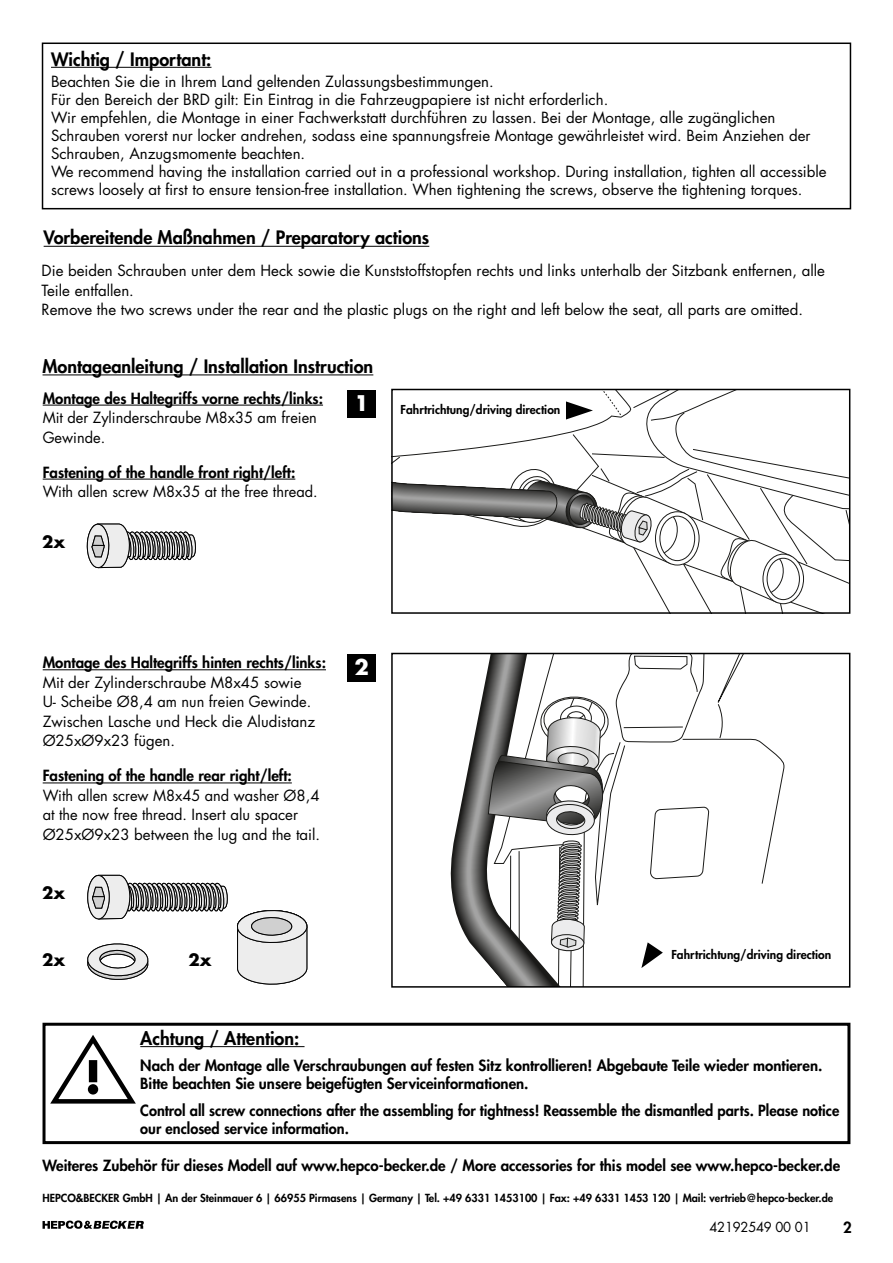
<style>
.page{position:relative;width:893px;height:1263px;background:#fff}
.page>*{position:absolute;margin:0;border:0;box-sizing:border-box;transform-origin:0 0}
.t1{font:700 21px "Futura Std";color:#fff}
.Headlines{font:800 18px "Futura Std";color:#000}
.Fließtext_heavy{font:800 18px "Futura Std";color:#000}
.t2{font:700 16.5px "Futura Std";color:#000}
.Fließtext{font:15px/19.5px "Futura Std";color:#000}
.Fließtext_heavy-2{font:800 15px/18px "Futura Std";color:#000}
.Adresse___Kontakt{font:800 15px "Futura Std";color:#000}
.t3{font:13.5px "Futura Std";letter-spacing:-.015em;color:#000;scale:.96 1}
.t4{font:800 12px "Futura Std";color:#000}
.Adresse___Kontakt-2{font:800 10.8px "Futura Std";color:#000}
</style>
<div class="page">
<svg style="left:43px;top:1220px;width:101px;height:9px"></svg>
<div style="left:42px;top:43px;width:809px;height:166px;border:2px solid #000"></div>
<hr style="left:140px;top:1046px;width:165px;height:1px;background:#000">
<div style="left:43px;top:1023px;width:807px;height:121px;border:3px solid #000"></div>
<svg style="left:46px;top:1033px;width:90px;height:73px"></svg>
<hr style="left:51px;top:67px;width:160px;height:1px;background:#000">
<hr style="left:44px;top:246px;width:385px;height:1px;background:#000">
<hr style="left:43px;top:374px;width:330px;height:1px;background:#000">
<div style="left:348px;top:390px;width:28px;height:28px;background:#000"></div>
<hr style="left:43px;top:405px;width:280px;height:1px;background:#000">
<hr style="left:43px;top:479px;width:252px;height:1px;background:#000">
<svg style="left:392px;top:389px;width:458px;height:224px"></svg>
<svg style="left:87px;top:523px;width:109px;height:46px"></svg>
<div style="left:348px;top:654px;width:28px;height:27px;background:#000"></div>
<hr style="left:43px;top:669px;width:283px;height:1px;background:#000">
<hr style="left:43px;top:782px;width:249px;height:1px;background:#000">
<svg style="left:87px;top:874px;width:221px;height:111px"></svg>
<svg style="left:448px;top:653px;width:362px;height:334px"></svg>
<p class="Headlines" style="left:51px;top:47px;width:162px">Wichtig / Important:</p>
<p class="Fließtext" style="left:51px;top:72px;width:444px">Beachten Sie die in Ihrem Land geltenden Zulassungsbestimmungen.</p>
<p class="Fließtext" style="left:51px;top:90px;width:559px">Für den Bereich der BRD gilt: Ein Eintrag in die Fahrzeugpapiere ist nicht erforderlich.</p>
<p class="Fließtext" style="left:51px;top:109px;width:761px;line-height:18px">Wir empfehlen, die Montage in einer Fachwerkstatt durchführen zu lassen. Bei der Montage, alle zugänglichen<br>Schrauben vorerst nur locker andrehen, sodass eine spannungsfreie Montage gewährleistet wird. Beim Anziehen der<br>Schrauben, Anzugsmomente beachten.</p>
<p class="Fließtext" style="left:51px;top:163px;width:777px;line-height:18px">We recommend having the installation carried out in a professional workshop. During installation, tighten all accessible screws loosely at first to ensure tension-free installation. When tightening the screws, observe the tightening torques.</p>
<p class="Headlines" style="left:44px;top:226px;width:387px">Vorbereitende Maßnahmen / Preparatory actions</p>
<p class="Fließtext" style="left:42px;top:261px;width:785px">Die beiden Schrauben unter dem Heck sowie die Kunststoffstopfen rechts und links unterhalb der Sitzbank entfernen, alle<br>Teile entfallen.</p>
<p class="Fließtext" style="left:42px;top:300px;width:763px">Remove the two screws under the rear and the plastic plugs on the right and left below the seat, all parts are omitted.</p>
<p class="Headlines" style="left:43px;top:355px;width:332px">Montageanleitung / Installation Instruction</p>
<p class="t1" style="left:355px;top:389px;width:16px">1</p>
<p class="Fließtext_heavy-2" style="left:43px;top:389px;width:282px">Montage des Haltegriffs vorne rechts/links:</p>
<p class="Fließtext" style="left:43px;top:408px;width:276px">Mit der Zylinderschraube M8x35 am freien<br>Gewinde.</p>
<p class="Fließtext_heavy-2" style="left:43px;top:463px;width:254px">Fastening of the handle front right/left:</p>
<p class="Fließtext" style="left:43px;top:482px;width:277px">With allen screw M8x35 at the free thread.</p>
<p class="t2" style="left:42px;top:531px;width:25px">2x</p>
<p class="t4" style="left:401px;top:402px;width:161px">Fahrtrichtung/driving direction</p>
<p class="Fließtext_heavy-2" style="left:43px;top:654px;width:285px">Montage des Haltegriffs hinten rechts/links:</p>
<p class="Fließtext" style="left:43px;top:673px;width:274px">Mit der Zylinderschraube M8x45 sowie U- Scheibe Ø8,4 am nun freien Gewinde.<br>Zwischen Lasche und Heck die Aludistanz Ø25xØ9x23 fügen.</p>
<p class="Fließtext_heavy-2" style="left:43px;top:767px;width:251px">Fastening of the handle rear right/left:</p>
<p class="Fließtext" style="left:43px;top:786px;width:279px">With allen screw M8x45 and washer Ø8,4 at the now free thread. Insert alu spacer<br>Ø25xØ9x23 between the lug and the tail.</p>
<p class="t2" style="left:42px;top:882px;width:25px">2x</p>
<p class="t2" style="left:42px;top:949px;width:25px">2x</p>
<p class="t2" style="left:189px;top:949px;width:25px">2x</p>
<p class="t1" style="left:355px;top:653px;width:16px">2</p>
<p class="t4" style="left:671px;top:947px;width:161px">Fahrtrichtung/driving direction</p>
<p class="Fließtext_heavy" style="left:140px;top:1027px;width:161px">Achtung / Attention:</p>
<p class="Fließtext_heavy-2" style="left:140px;top:1057px;width:684px">Nach der Montage alle Verschraubungen auf festen Sitz kontrollieren! Abgebaute Teile wieder montieren.<br>Bitte beachten Sie unsere beigefügten Serviceinformationen.</p>
<p class="Fließtext_heavy-2" style="left:140px;top:1101px;width:700px">Control all screw connections after the assembling for tightness! Reassemble the dismantled parts. Please notice our enclosed service information.</p>
<p class="Adresse___Kontakt" style="left:43px;top:1156px;width:799px">Weiteres Zubehör für dieses Modell auf www.hepco-becker.de / More accessories for this model see www.hepco-becker.de</p>
<p class="Adresse___Kontakt-2" style="left:43px;top:1191px;width:792px">HEPCO&amp;BECKER GmbH | An der Steinmauer 6 | 66955 Pirmasens | Germany | Tel. +49 6331 1453100 | Fax: +49 6331 1453 120 | Mail: vertrieb@hepco-becker.de</p>
<p class="t3" style="left:709px;top:1218px;width:107px">42192549 00 01</p>
<p class="Fließtext_heavy-2" style="left:843px;top:1218px;width:10px">2</p>
</div>
